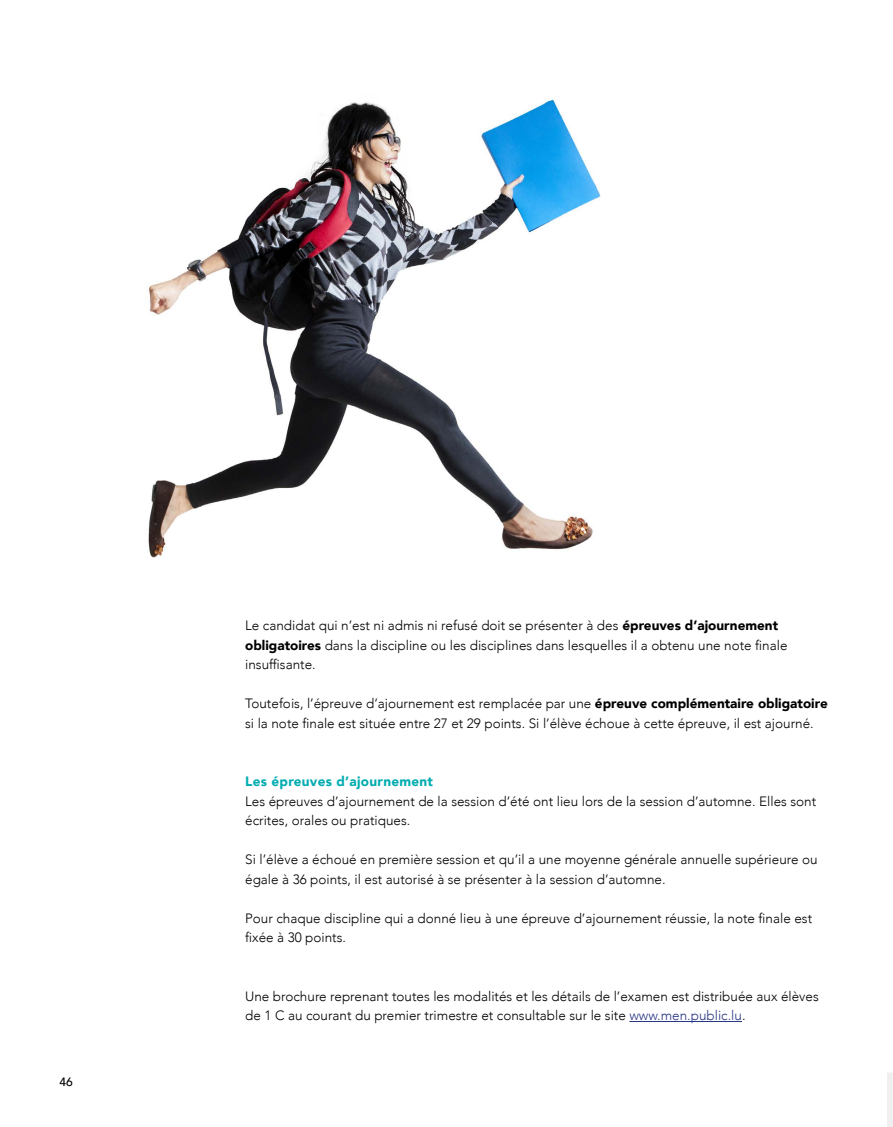
<style>
.page{position:relative;width:893px;height:1127px;background:#fff}
.page>*{position:absolute;margin:0;border:0;box-sizing:border-box;transform-origin:0 0}
.texte_courant{font:300 13.5px/19.5px "Avenir";color:#000}
.italique_bleu{font:900 13.5px "Avenir";letter-spacing:.02em;color:#00acb0}
.t1{font:500 12px "Avenir";color:#000}
.s1{font-weight:900}
.s2{color:#283583}
</style>
<div class="page">
<hr style="left:629px;top:1021px;width:113px;height:1px;background:#283583">
<img style="left:148px;top:98px;width:453px;height:460px">
<p class="t1" style="left:60px;top:1071px;width:15px">46</p>
<p class="texte_courant" style="left:245px;top:616px;width:544px">Le candidat qui n’est ni admis ni refusé doit se présenter à des <span class="s1">épreuves d’ajournement obligatoires</span> dans la discipline ou les disciplines dans lesquelles il a obtenu une note finale insuffisante.</p>
<p class="texte_courant" style="left:245px;top:694px;width:584px">Toutefois, l’épreuve d’ajournement est remplacée par une <span class="s1">épreuve complémentaire obligatoire </span>si la note finale est située entre 27 et 29 points. Si l’élève échoue à cette épreuve, il est ajourné.</p>
<p class="italique_bleu" style="left:245px;top:770px;width:189px">Les épreuves d’ajournement</p>
<p class="texte_courant" style="left:245px;top:791px;width:572px">Les épreuves d’ajournement de la session d’été ont lieu lors de la session d’automne. Elles sont écrites, orales ou pratiques.</p>
<p class="texte_courant" style="left:245px;top:850px;width:574px">Si l’élève a échoué en première session et qu’il a une moyenne générale annuelle supérieure ou égale à 36 points, il est autorisé à se présenter à la session d’automne.</p>
<p class="texte_courant" style="left:245px;top:908px;width:568px">Pour chaque discipline qui a donné lieu à une épreuve d’ajournement réussie, la note finale est fixée à 30 points.</p>
<p class="texte_courant" style="left:245px;top:986px;width:575px">Une brochure reprenant toutes les modalités et les détails de l’examen est distribuée aux élèves de 1 C au courant du premier trimestre et consultable sur le site <span class="s2">www.men.public.lu</span>.</p>
</div>
